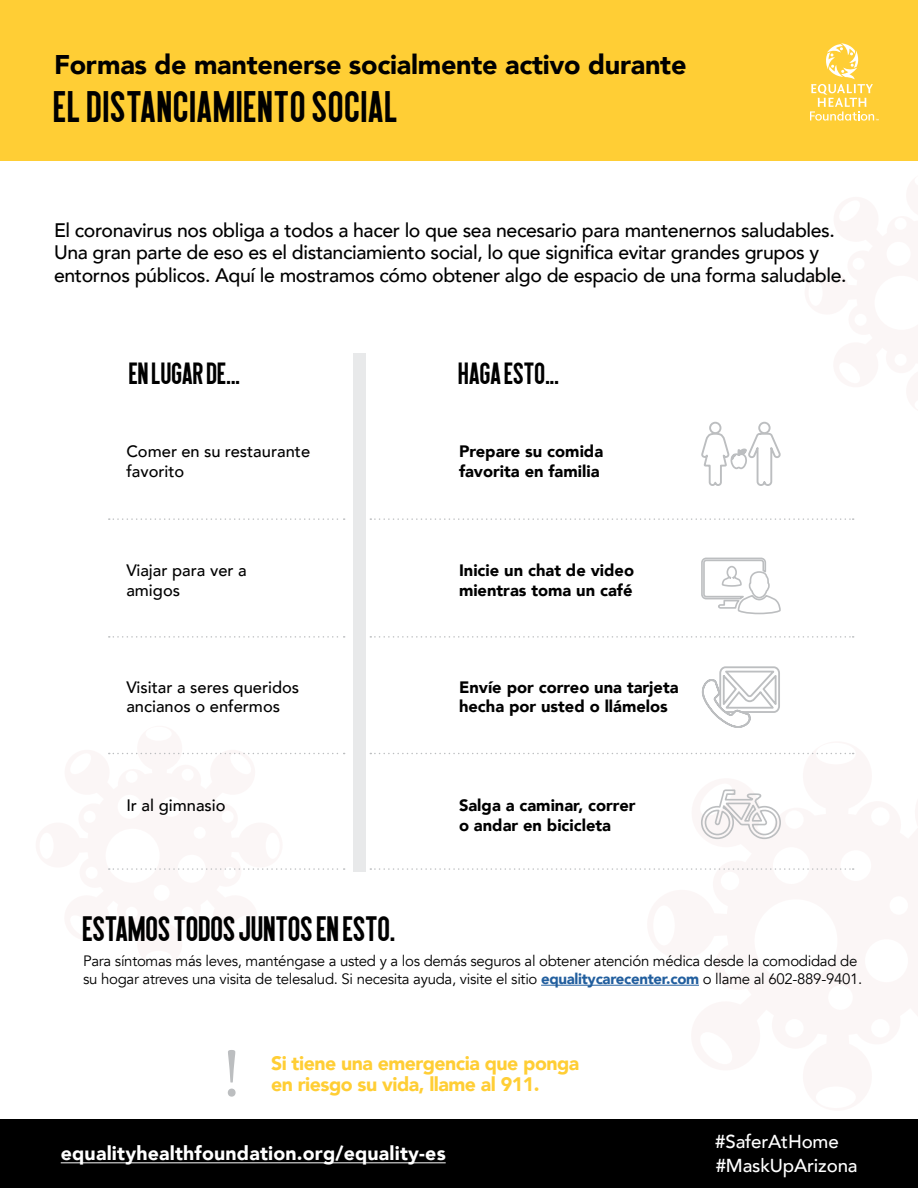
<style>
.page{position:relative;width:918px;height:1188px;background:#fff}
.page>*{position:absolute;margin:0;border:0;box-sizing:border-box;transform-origin:0 0}
.t1{font:45px "Queenof Clubs";letter-spacing:.02em;color:#000}
.t2{font:36px "Queenof Clubs";color:#000}
.t3{font:31.2px "Queenof Clubs";color:#000}
.t4{font:900 27px "Avenir";letter-spacing:-.01em;color:#000}
.t5{font:500 19.5px/22.5px "Avenir";letter-spacing:-.02em;color:#000}
.t6{font:900 19.5px/21px "Avenir";letter-spacing:-.025em;color:#ffce35}
.t7{font:900 19.5px "Avenir";letter-spacing:.01em;color:#fff}
.t8{font:500 18.75px "Avenir";letter-spacing:-.01em;color:#fff}
.t9{font:900 16.5px/19.8px "Avenir";color:#000}
.t10{font:500 16.5px/19.8px "Avenir";color:#000}
.t11{font:15px/18px "Avenir";letter-spacing:-.02em;color:#000}
.s1{font-weight:900;color:#215e9e}
</style>
<div class="page">
<div style="left:0;top:0;width:918px;height:160px;background:#ffce35"></div>
<svg style="left:810px;top:43px;width:69px;height:78px"></svg>
<div style="left:0;top:1120px;width:918px;height:68px;background:#000"></div>
<hr style="left:61px;top:1162px;width:385px;height:1px;background:#fff">
<svg style="left:228px;top:1050px;width:8px;height:47px"></svg>
<svg style="left:700px;top:789px;width:81px;height:51px"></svg>
<svg style="left:701px;top:557px;width:80px;height:58px"></svg>
<div style="left:709px;top:422px;width:12px;height:12px;border:2px solid #bcbec0;border-radius:50%"></div>
<div style="left:758px;top:422px;width:13px;height:12px;border:2px solid #bcbec0;border-radius:50%"></div>
<div style="left:353px;top:353px;width:13px;height:519px;background:#e8e9ea"></div>
<svg style="left:109px;top:518px;width:236px;height:2px"></svg>
<svg style="left:109px;top:636px;width:236px;height:2px"></svg>
<svg style="left:109px;top:753px;width:236px;height:1px"></svg>
<svg style="left:109px;top:868px;width:236px;height:2px"></svg>
<svg style="left:370px;top:431px;width:484px;height:89px"></svg>
<svg style="left:370px;top:636px;width:484px;height:92px"></svg>
<svg style="left:370px;top:753px;width:484px;height:1px"></svg>
<svg style="left:370px;top:868px;width:484px;height:2px"></svg>
<hr style="left:541px;top:985px;width:158px;height:1px;background:#215e9e">
<h3 class="t4" style="left:54px;top:41px;width:634px">Formas de mantenerse socialmente activo durante</h3>
<h1 class="t1" style="left:54px;top:81px;width:346px">EL DISTANCIAMIENTO SOCIAL</h1>
<p class="t5" style="left:54px;top:217px;width:794px">El coronavirus nos obliga a todos a hacer lo que sea necesario para mantenernos saludables.<br>Una gran parte de eso es el distanciamiento social, lo que significa evitar grandes grupos y entornos públicos. Aquí le mostramos cómo obtener algo de espacio de una forma saludable.</p>
<h3 class="t3" style="left:129px;top:356px;width:113px">EN LUGAR DE...</h3>
<h3 class="t3" style="left:459px;top:356px;width:102px">HAGA ESTO...</h3>
<p class="t10" style="left:126px;top:441px;width:185px">Comer en su restaurante favorito</p>
<p class="t9" style="left:459px;top:441px;width:146px">Prepare su comida favorita en familia</p>
<p class="t10" style="left:126px;top:559px;width:122px">Viajar para ver a amigos</p>
<p class="t9" style="left:459px;top:560px;width:177px">Inicie un chat de video mientras toma un café</p>
<p class="t10" style="left:126px;top:676px;width:174px">Visitar a seres queridos ancianos o enfermos</p>
<p class="t9" style="left:459px;top:677px;width:221px">Envíe por correo una tarjeta hecha por usted o llámelos</p>
<p class="t10" style="left:126px;top:795px;width:101px">Ir al gimnasio</p>
<p class="t9" style="left:459px;top:795px;width:178px">Salga a caminar, correr o andar en bicicleta</p>
<h2 class="t2" style="left:83px;top:909px;width:315px">ESTAMOS TODOS JUNTOS EN ESTO.</h2>
<p class="t11" style="left:83px;top:952px;width:781px">Para síntomas más leves, manténgase a usted y a los demás seguros al obtener atención médica desde la comodidad de su hogar atreves una visita de telesalud. Si necesita ayuda, visite el sitio <span class="s1">equalitycarecenter.com</span> o llame al 602-889-9401.</p>
<p class="t6" style="left:271px;top:1052px;width:310px">Si tiene una emergencia que ponga en riesgo su vida, llame al 911.</p>
<p class="t7" style="left:61px;top:1136px;width:386px">equalityhealthfoundation.org/equality-es</p>
<p class="t8" style="left:715px;top:1126px;width:125px">#SaferAtHome</p>
<p class="t8" style="left:716px;top:1149px;width:143px">#MaskUpArizona</p>
</div>
